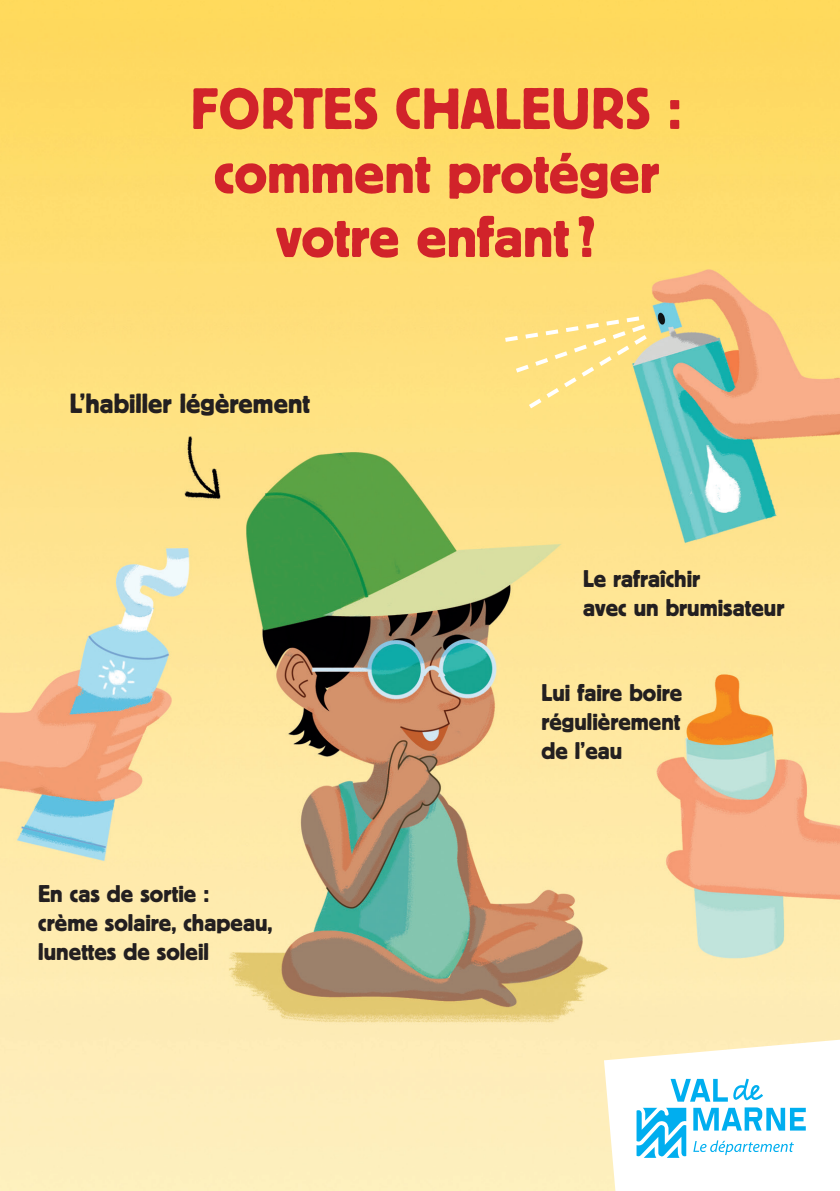
<style>
.page{position:relative;width:840px;height:1191px;background:#fff}
.page>*{position:absolute;margin:0;border:0;box-sizing:border-box;transform-origin:0 0}
.t1{font:58px/64px "Block BE";color:#d1232a;text-align:center}
.t2{font:58px "Block BE";letter-spacing:.02em;color:#d1232a}
.t3{font:27.6px "Block BE";color:#231f20}
.t4{font:24px "Block BE";color:#231f20}
</style>
<div class="page">
<img style="left:0;top:0;width:839px;height:1191px">
<svg style="left:603px;top:1039px;width:236px;height:152px"></svg>
<svg style="left:500px;top:314px;width:151px;height:98px;background:#f8e18a"></svg>
<p class="t2" style="left:191px;top:76px;width:492px">FORTES CHALEURS :</p>
<p class="t1" style="left:214px;top:139px;width:446px">comment protéger votre enfant?</p>
<p class="t3" style="left:70px;top:388px;width:241px">L’habiller légèrement</p>
<p class="t4" style="left:38px;top:880px;width:173px">En cas de sortie :</p>
<p class="t4" style="left:38px;top:909px;width:235px">crème solaire, chapeau,</p>
<p class="t4" style="left:38px;top:937px;width:172px">lunettes de soleil</p>
<p class="t4" style="left:583px;top:565px;width:119px">Le rafraîchir</p>
<p class="t4" style="left:583px;top:594px;width:202px">avec un brumisateur</p>
<p class="t4" style="left:541px;top:679px;width:142px">Lui faire boire</p>
<p class="t4" style="left:541px;top:708px;width:141px">régulièrement</p>
<p class="t4" style="left:541px;top:737px;width:82px">de l’eau</p>
</div>
